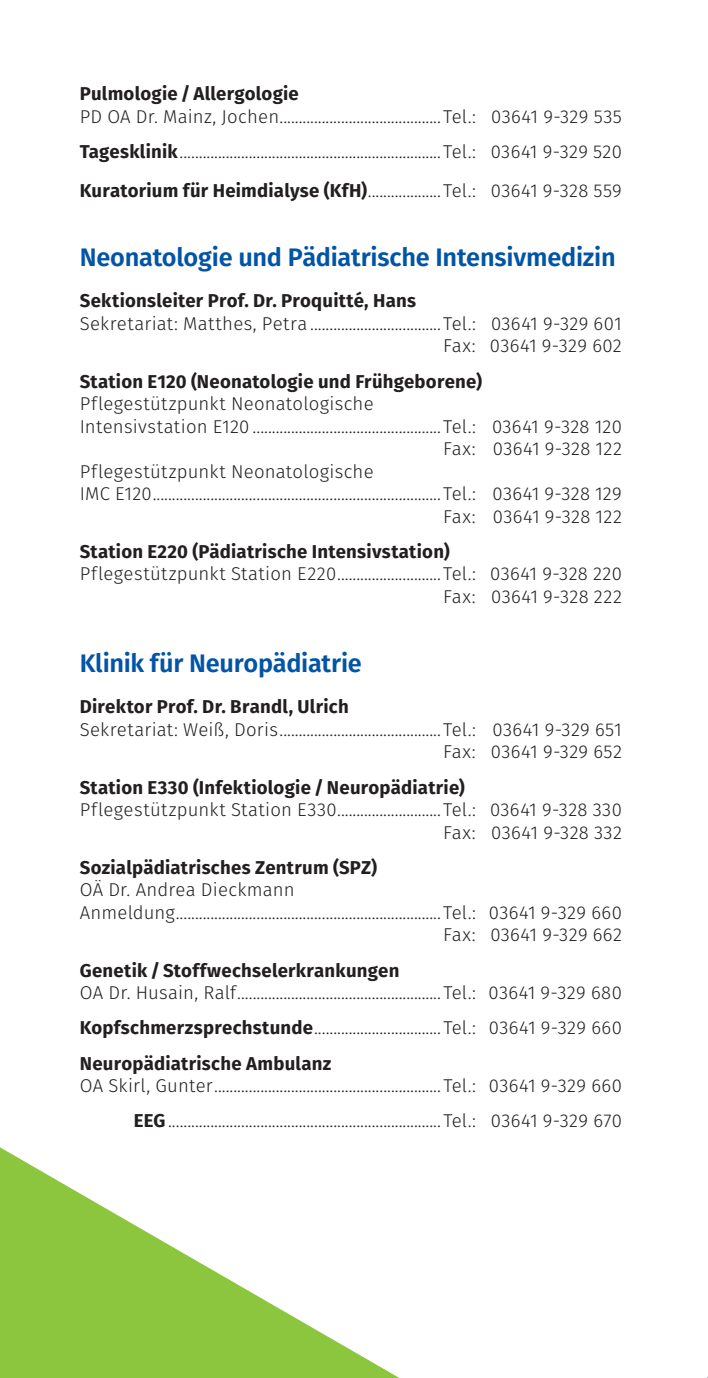
<style>
.page{position:relative;width:708px;height:1378px;background:#fff}
.page>*{position:absolute;margin:0;border:0;box-sizing:border-box;transform-origin:0 0}
.t1{font:600 25.2px "Fira Sans";letter-spacing:-.01em;color:#0154a6}
.t2{font:300 18.45px/35.3px "Fira Sans";letter-spacing:.02em;color:#231f20;text-align:right}
.t3{font:700 18.45px "Fira Sans";letter-spacing:.015em;color:#231f20}
.s1{font-weight:700}
</style>
<div class="page">
<svg style="left:0;top:1147px;width:399px;height:231px"></svg>
<p class="t3" style="left:80px;top:78px;width:221px">Pulmologie / Allergologie</p>
<p class="t2" style="left:80px;top:99px;width:544px;text-align:left">PD OA Dr. Mainz, Jochen.......................................... Tel.: 03641 9-329 535<br><span class="s1">Tagesklinik</span>.................................................................... Tel.: 03641 9-329 520</p>
<p class="t2" style="left:80px;top:173px;width:544px"><span class="s1">Kuratorium für Heimdialyse (KfH)</span>................... Tel.: 03641 9-328 559</p>
<h1 class="t1" style="left:80px;top:236px;width:537px">Neonatologie und Pädiatrische Intensivmedizin</h1>
<p class="t3" style="left:80px;top:285px;width:338px">Sektionsleiter Prof. Dr. Proquitté, Hans</p>
<p class="t2" style="left:80px;top:312px;width:544px;line-height:22.5px">Sekretariat: Matthes, Petra .................................. Tel.: 03641 9-329 601<br>Fax: 03641 9-329 602</p>
<p class="t3" style="left:80px;top:366px;width:404px">Station E120 (Neonatologie und Frühgeborene)</p>
<p class="t2" style="left:80px;top:386px;width:295px">Pflegestützpunkt Neonatologische</p>
<p class="t2" style="left:80px;top:408px;width:544px">Intensivstation E120 ................................................. Tel.: 03641 9-328 120</p>
<p class="t2" style="left:443px;top:431px;width:180px">Fax: 03641 9-328 122</p>
<p class="t2" style="left:80px;top:453px;width:295px">Pflegestützpunkt Neonatologische</p>
<p class="t2" style="left:80px;top:476px;width:544px">IMC E120........................................................................... Tel.: 03641 9-328 129</p>
<p class="t2" style="left:443px;top:498px;width:180px">Fax: 03641 9-328 122</p>
<p class="t3" style="left:80px;top:536px;width:372px">Station E220 (Pädiatrische Intensivstation)</p>
<p class="t2" style="left:80px;top:563px;width:544px;line-height:22.5px">Pflegestützpunkt Station E220........................... Tel.: 03641 9-328 220<br>Fax: 03641 9-328 222</p>
<h1 class="t1" style="left:80px;top:642px;width:284px">Klinik für Neuropädiatrie</h1>
<p class="t3" style="left:80px;top:691px;width:270px">Direktor Prof. Dr. Brandl, Ulrich</p>
<p class="t2" style="left:80px;top:718px;width:544px;line-height:22.5px">Sekretariat: Weiß, Doris.......................................... Tel.: 03641 9-329 651<br>Fax: 03641 9-329 652</p>
<p class="t3" style="left:80px;top:771px;width:387px">Station E330 (Infektiologie / Neuropädiatrie)</p>
<p class="t2" style="left:80px;top:798px;width:544px;line-height:22.5px">Pflegestützpunkt Station E330........................... Tel.: 03641 9-328 330<br>Fax: 03641 9-328 332</p>
<p class="t3" style="left:80px;top:852px;width:299px">Sozialpädiatrisches Zentrum (SPZ)</p>
<p class="t2" style="left:80px;top:872px;width:216px">OÄ Dr. Andrea Dieckmann</p>
<p class="t2" style="left:80px;top:894px;width:544px">Anmeldung..................................................................... Tel.: 03641 9-329 660</p>
<p class="t2" style="left:443px;top:917px;width:180px">Fax: 03641 9-329 662</p>
<p class="t3" style="left:80px;top:954px;width:321px">Genetik / Stoffwechselerkrankungen</p>
<p class="t2" style="left:80px;top:975px;width:544px;text-align:justify">OA Dr. Husain, Ralf..................................................... Tel.: 03641 9-329 680<br><span class="s1">Kopfschmerzsprechstunde</span>................................. Tel.: 03641 9-329 660<br><span class="s1">Neuropädiatrische Ambulanz</span></p>
<p class="t2" style="left:80px;top:1068px;width:544px">OA Skirl, Gunter........................................................... Tel.: 03641 9-329 660<br><span class="s1">EEG</span>....................................................................... Tel.: 03641 9-329 670</p>
</div>
